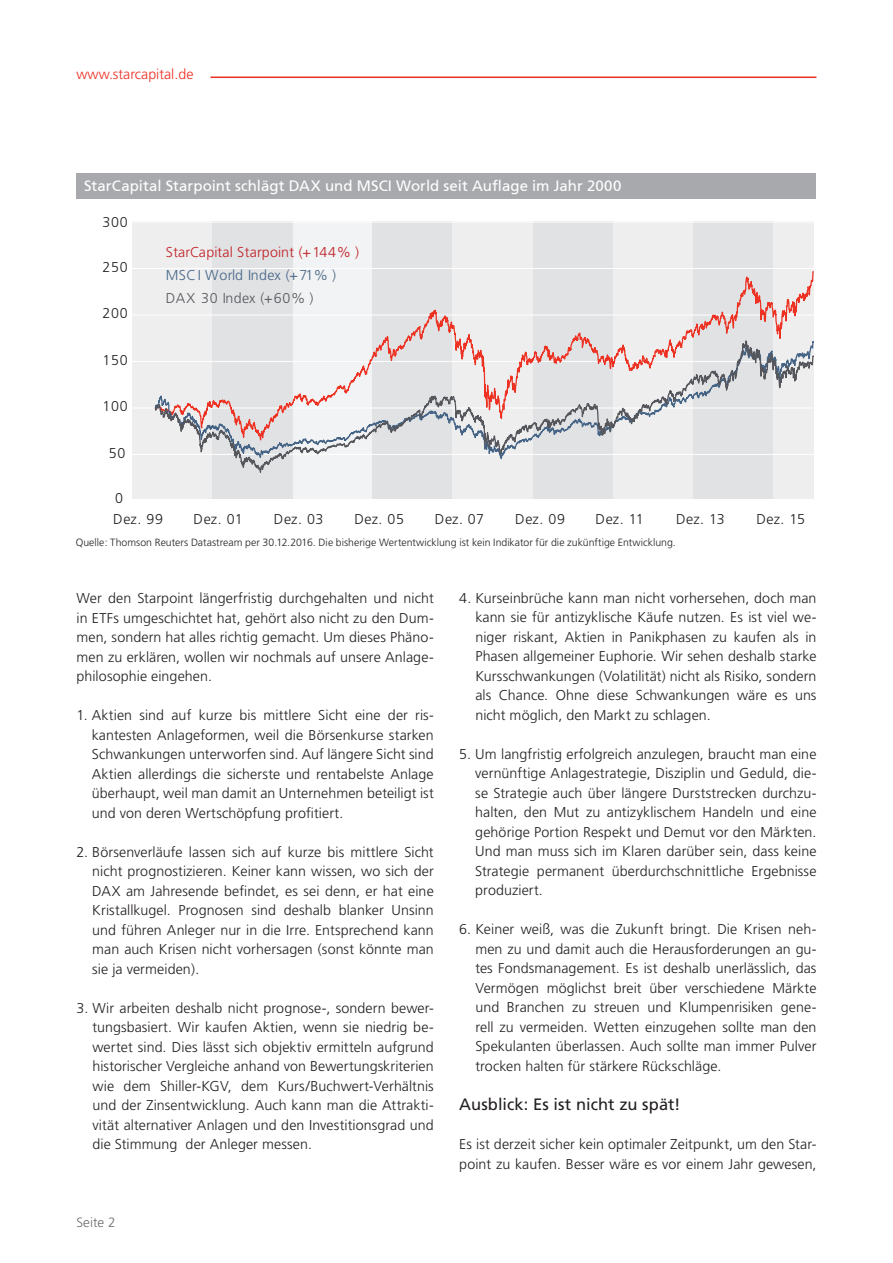
<style>
.page{position:relative;width:893px;height:1263px;background:#fff}
.page>*{position:absolute;margin:0;border:0;box-sizing:border-box;transform-origin:0 0}
.t1{font:16.5px "Frutiger LT";letter-spacing:.005em;color:#231f20}
.t2{font:15px "Frutiger";color:#fff}
.t3{font:300 14.25px/19.5px "Frutiger";letter-spacing:.005em;color:#231f20;text-align:justify}
.t4{font:300 14.25px "Frutiger LT";letter-spacing:.025em;color:#231f20}
.t5{font:300 14.25px "Frutiger LT";letter-spacing:.02em;color:#c01f24}
.t6{font:300 14.25px "Frutiger LT";letter-spacing:.025em;color:#456486}
.t7{font:300 14.25px "Frutiger";color:#ee2e22}
.t8{font:300 14.25px "Frutiger LT";letter-spacing:.035em;color:#55575c}
.t9{font:300 13.5px "Frutiger";color:#6c6d70}
.t10{font:300 10.5px "Frutiger";color:#231f20}
</style>
<div class="page">
<hr style="left:210px;top:77px;width:606px;height:1px;background:#ee2e22">
<div style="left:76px;top:173px;width:740px;height:25px;background:#a8a9ad"></div>
<div style="left:132px;top:222px;width:80px;height:277px;background:#eeeeef"></div>
<hr style="left:132px;top:454px;width:683px;height:1px;background:#fff">
<hr style="left:132px;top:408px;width:683px;height:1px;background:#fff">
<hr style="left:132px;top:361px;width:683px;height:1px;background:#fff">
<hr style="left:132px;top:315px;width:683px;height:1px;background:#fff">
<hr style="left:132px;top:268px;width:683px;height:1px;background:#fff">
<hr style="left:132px;top:222px;width:683px;height:1px;background:#fff">
<svg style="left:212px;top:221px;width:602px;height:74px"></svg>
<svg style="left:212px;top:295px;width:602px;height:15px"></svg>
<svg style="left:154px;top:310px;width:660px;height:189px"></svg>
<p class="t7" style="left:77px;top:66px;width:118px">www.starcapital.de</p>
<p class="t2" style="left:84px;top:177px;width:539px">StarCapital Starpoint schlägt DAX und MSCI World seit Auflage im Jahr 2000</p>
<p class="t3" style="left:103px;top:212px;width:27px">300</p>
<p class="t3" style="left:103px;top:257px;width:27px">250</p>
<p class="t3" style="left:103px;top:304px;width:27px">200</p>
<p class="t3" style="left:103px;top:350px;width:27px">150</p>
<p class="t3" style="left:103px;top:397px;width:27px">100</p>
<p class="t3" style="left:109px;top:443px;width:18px">50</p>
<p class="t3" style="left:115px;top:489px;width:9px">0</p>
<p class="t5" style="left:166px;top:244px;width:195px">StarCapital Starpoint (+144% )</p>
<p class="t6" style="left:166px;top:267px;width:172px">MSCI World Index (+71% )</p>
<p class="t8" style="left:166px;top:290px;width:149px">DAX 30 Index (+60% )</p>
<p class="t4" style="left:113px;top:511px;width:51px">Dez. 99</p>
<p class="t4" style="left:194px;top:511px;width:51px">Dez. 01</p>
<p class="t4" style="left:274px;top:511px;width:51px">Dez. 03</p>
<p class="t4" style="left:354px;top:511px;width:51px">Dez. 05</p>
<p class="t4" style="left:435px;top:511px;width:51px">Dez. 07</p>
<p class="t4" style="left:515px;top:511px;width:51px">Dez. 09</p>
<p class="t4" style="left:595px;top:511px;width:50px">Dez. 11</p>
<p class="t4" style="left:676px;top:511px;width:50px">Dez. 13</p>
<p class="t4" style="left:756px;top:511px;width:50px">Dez. 15</p>
<p class="t10" style="left:76px;top:537px;width:602px">Quelle: Thomson Reuters Datastream per 30.12.2016. Die bisherige Wertentwicklung ist kein Indikator für die zukünftige Entwicklung.</p>
<p class="t3" style="left:77px;top:588px;width:359px">Wer den Starpoint längerfristig durchgehalten und nicht in ETFs umgeschichtet hat, gehört also nicht zu den Dum&shy;men, sondern hat alles richtig gemacht. Um dieses Phäno&shy;men zu erklären, wollen wir nochmals auf unsere Anlage&shy;philosophie eingehen.</p>
<p class="t3" style="left:92px;top:705px;width:343px;text-indent:-15px">1. Aktien sind auf kurze bis mittlere Sicht eine der ris&shy;kantesten Anlageformen, weil die Börsenkurse starken Schwankungen unterworfen sind. Auf längere Sicht sind Aktien allerdings die sicherste und rentabelste Anlage überhaupt, weil man damit an Unternehmen beteiligt ist und von deren Wertschöpfung profitiert.</p>
<p class="t3" style="left:92px;top:842px;width:343px;text-indent:-16px">2. Börsenverläufe lassen sich auf kurze bis mittlere Sicht nicht prognostizieren. Keiner kann wissen, wo sich der DAX am Jahresende befindet, es sei denn, er hat eine Kristallkugel. Prognosen sind deshalb blanker Unsinn und führen Anleger nur in die Irre. Entsprechend kann man auch Krisen nicht vorhersagen (sonst könnte man sie ja vermeiden).</p>
<p class="t3" style="left:92px;top:998px;width:343px;text-indent:-16px">3. Wir arbeiten deshalb nicht prognose-, sondern bewer&shy;tungsbasiert. Wir kaufen Aktien, wenn sie niedrig be&shy;wertet sind. Dies lässt sich objektiv ermitteln aufgrund historischer Vergleiche anhand von Bewertungskriterien wie dem Shiller-KGV, dem Kurs/Buchwert-Verhältnis und der Zinsentwicklung. Auch kann man die Attrakti&shy;vität alternativer Anlagen und den Investitionsgrad und die Stimmung der Anleger messen.</p>
<p class="t9" style="left:77px;top:1215px;width:41px">Seite 2</p>
<p class="t3" style="left:475px;top:588px;width:343px;text-indent:-16px">4. Kurseinbrüche kann man nicht vorhersehen, doch man kann sie für antizyklische Käufe nutzen. Es ist viel we&shy;niger riskant, Aktien in Panikphasen zu kaufen als in Phasen allgemeiner Euphorie. Wir sehen deshalb starke Kursschwankungen (Volatilität) nicht als Risiko, sondern als Chance. Ohne diese Schwankungen wäre es uns nicht möglich, den Markt zu schlagen.</p>
<p class="t3" style="left:475px;top:744px;width:343px;text-indent:-16px">5. Um langfristig erfolgreich anzulegen, braucht man eine vernünftige Anlagestrategie, Disziplin und Geduld, die&shy;se Strategie auch über längere Durststrecken durchzu&shy;halten, den Mut zu antizyklischem Handeln und eine gehörige Portion Respekt und Demut vor den Märkten.<br>Und man muss sich im Klaren darüber sein, dass keine Strategie permanent überdurchschnittliche Ergebnisse produziert.</p>
<p class="t3" style="left:475px;top:920px;width:343px;text-indent:-16px">6. Keiner weiß, was die Zukunft bringt. Die Krisen neh&shy;men zu und damit auch die Herausforderungen an gu&shy;tes Fondsmanagement. Es ist deshalb unerlässlich, das Vermögen möglichst breit über verschiedene Märkte und Branchen zu streuen und Klumpenrisiken gene&shy;rell zu vermeiden. Wetten einzugehen sollte man den Spekulanten überlassen. Auch sollte man immer Pulver trocken halten für stärkere Rückschläge.</p>
<p class="t1" style="left:459px;top:1095px;width:223px">Ausblick: Es ist nicht zu spät!</p>
<p class="t3" style="left:459px;top:1134px;width:359px">Es ist derzeit sicher kein optimaler Zeitpunkt, um den Star&shy;point zu kaufen. Besser wäre es vor einem Jahr gewesen,</p>
</div>
